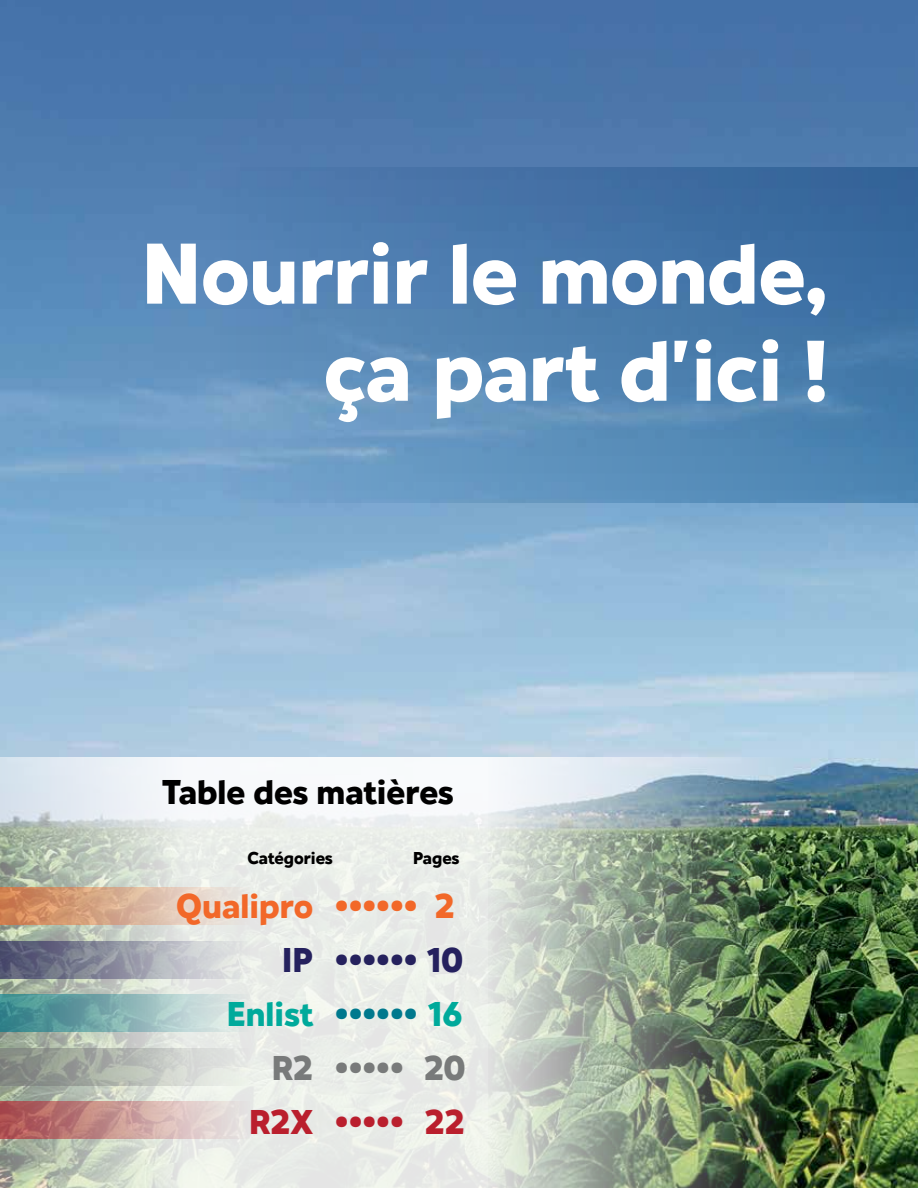
<style>
.page{position:relative;width:918px;height:1188px;background:#fff}
.page>*{position:absolute;margin:0;border:0;box-sizing:border-box;transform-origin:0 0}
.t1{font:900 90px/97.1px "Hartwell";color:#fff;text-align:right}
.t2{font:900 36px "Hartwell";color:#000}
.t3{font:900 36px "Hartwell";color:#f26829}
.t4{font:900 36px "Hartwell";color:#00aa9b}
.t5{font:900 36px "Hartwell";color:#25215d}
.t6{font:900 36px "Hartwell";color:#ba1f2d}
.t7{font:900 36px "Hartwell";color:#787a7a}
.t8{font:900 18px "Hartwell";letter-spacing:-.005em;color:#000}
.s1{color:#25215e}
.s2{color:#00798d}
</style>
<div class="page">
<img style="left:0;top:0;width:918px;height:1188px">
<svg style="left:220px;top:167px;width:698px;height:336px;background:#5081b1"></svg>
<svg style="left:0;top:757px;width:184px;height:431px;background:#cbd4cc"></svg>
<img style="left:488px;top:757px;width:300px;height:431px">
<div style="left:184px;top:757px;width:304px;height:431px;background:linear-gradient(to bottom,#f1f4f3,#e8eae5)"></div>
<svg style="left:0;top:887px;width:249px;height:38px;background:#dbb399"></svg>
<svg style="left:0;top:941px;width:249px;height:38px;background:#9a9daa"></svg>
<svg style="left:0;top:994px;width:249px;height:38px;background:#8cb7b8"></svg>
<svg style="left:0;top:1048px;width:249px;height:38px;background:#b5bab3"></svg>
<svg style="left:0;top:1101px;width:249px;height:38px;background:#cb9c9a"></svg>
<p class="t1" style="left:142px;top:234px;width:688px">Nourrir le monde, ça part d’ici !</p>
<p class="t2" style="left:163px;top:771px;width:293px">Table des matières</p>
<p class="t8" style="left:247px;top:848px;width:87px">Catégories</p>
<p class="t8" style="left:413px;top:848px;width:48px">Pages</p>
<p class="t3" style="left:176px;top:885px;width:280px">Qualipro •••••• 2</p>
<p class="t5" style="left:282px;top:939px;width:183px"><span class="s1">IP</span> •••••• <span class="s1">10</span></p>
<p class="t4" style="left:227px;top:993px;width:237px">Enlist <span class="s2">••••••</span> 16</p>
<p class="t7" style="left:272px;top:1047px;width:195px">R2 ••••• 20</p>
<p class="t6" style="left:249px;top:1101px;width:217px">R2X ••••• 22</p>
</div>
